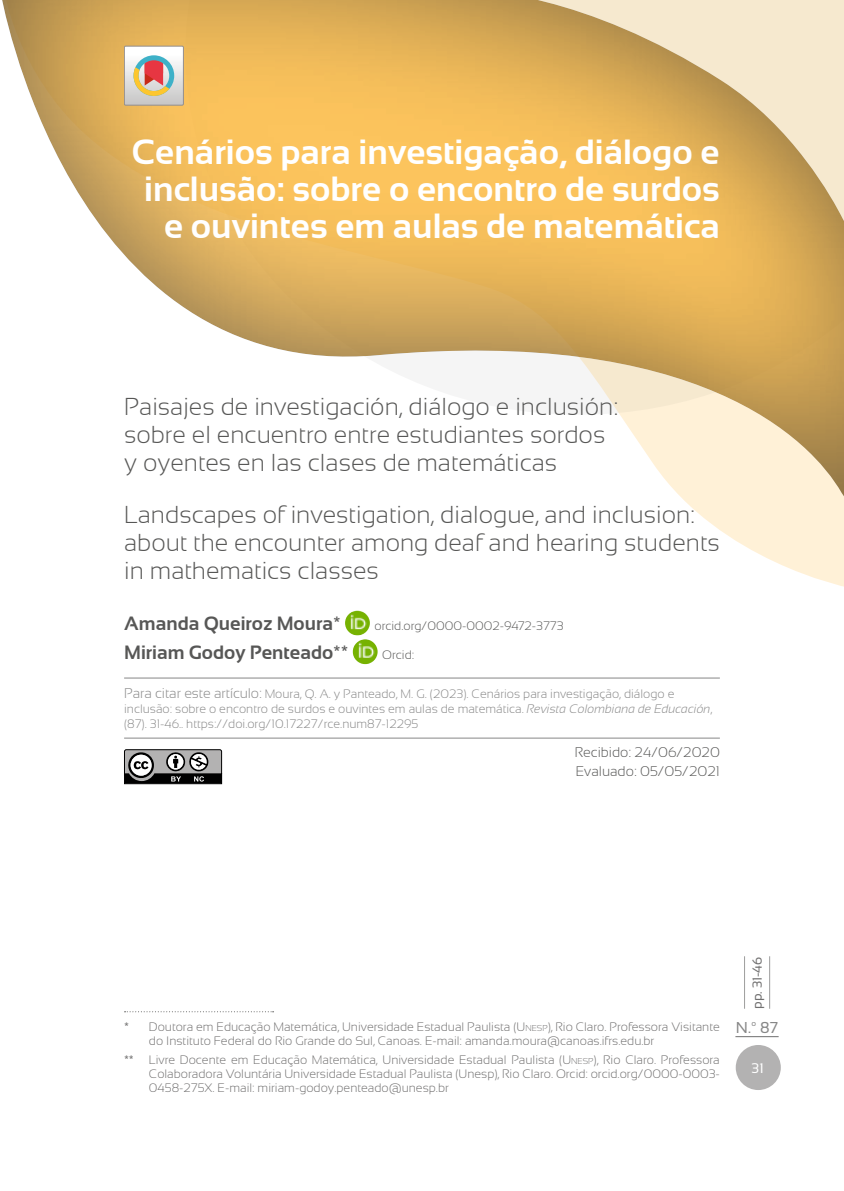
<style>
.page{position:relative;width:844px;height:1191px;background:#fff}
.page>*{position:absolute;margin:0;border:0;box-sizing:border-box;transform-origin:0 0}
.t1{font:700 35px/36.8px "Sansation";color:#fff;text-align:right}
.t2{font:300 24.5px/28px "Sansation";color:#575756}
.t3{font:700 19.25px "Sansation";color:#575756}
.t4{font:15.75px "Sansation";color:#878787}
.t5{font:300 14px/19.2px "Sansation";color:#575756}
.t6{font:14px "Sansation";color:#fff}
.t7{font:13.12px "Sansation";color:#706f6f}
.t8{font:300 12.25px/14px "Sansation";color:#706f6f}
.t9{font:300 12.25px/14.7px "Sansation";color:#878787}
.t10{font:300 12.25px "Sansation";color:#575756}
.s1{font-size:14px}
.s2{font-style:italic}
.s3{font-style:inherit}
.s4{font-size:8.58px}
</style>
<div class="page">
<hr style="left:735px;top:1036px;width:43px;height:1px;background:#706f6f">
<div style="left:735px;top:1045px;width:45px;height:45px;background:#b3b2b2;border-radius:50%"></div>
<svg style="left:747px;top:547px;width:96px;height:40px;fill:#fff1d7"></svg>
<div style="left:0;top:0;width:843px;height:547px;background:#000;opacity:.75"></div>
<hr style="left:744px;top:956px;width:1px;height:52px;background:#9d9d9c">
<hr style="left:769px;top:956px;width:1px;height:52px;background:#9d9d9c">
<hr style="left:124px;top:677px;width:595px;height:1px;background:#878787">
<hr style="left:124px;top:737px;width:595px;height:1px;background:#878787">
<img style="left:345px;top:610px;width:25px;height:25px;border-radius:12px">
<img style="left:353px;top:639px;width:24px;height:25px;border-radius:12px">
<svg style="left:124px;top:1011px;width:149px;height:1px"></svg>
<svg style="left:124px;top:749px;width:98px;height:35px;background:#737373"></svg>
<svg style="left:124px;top:46px;width:59px;height:59px"></svg>
<h1 class="t1" style="left:131px;top:134px;width:589px">Cenários para investigação, diálogo e inclusão: sobre o encontro de surdos e ouvintes em aulas de matemática</h1>
<h2 class="t2" style="left:124px;top:392px;width:495px">Paisajes de investigación, diálogo e inclusión: sobre el encuentro entre estudiantes sordos y oyentes en las clases de matemáticas<sup>1</sup></h2>
<h2 class="t2" style="left:124px;top:501px;width:597px">Landscapes of investigation, dialogue, and inclusion: about the encounter among deaf and hearing students in mathematics classes</h2>
<h3 class="t3" style="left:124px;top:613px;width:218px">Amanda Queiroz Moura*</h3>
<p class="t10" style="left:374px;top:619px;width:190px">orcid.org/0000-0002-9472-3773</p>
<h3 class="t3" style="left:124px;top:642px;width:226px">Miriam Godoy Penteado**</h3>
<p class="t10" style="left:382px;top:648px;width:33px">Orcid:</p>
<p class="t9" style="left:124px;top:686px;width:589px"><span class="s1">Para citar este artículo:</span> Moura, Q. A. y Panteado, M. G. (2023). Cenários para investigação, diálogo e inclusão: sobre o encontro de surdos e ouvintes em aulas de matemática. <span class="s2">Revista Colombiana de Educación</span>, (87). 31-46.. https://doi.org/10.17227/rce.num87-12295</p>
<p class="t5" style="left:574px;top:742px;width:147px">Recibido: 24/06/2020<br>Evaluado: 05/05/2021</p>
<p class="t8" style="left:149px;top:1019px;width:572px;text-indent:-25px">* Doutora em Educação Matemática, Universidade Estadual Paulista (<span class="s3">U</span><span class="s4">NESP</span>), Rio Claro. Professora Visitante do Instituto Federal do Rio Grande do Sul, Canoas. E-mail: amanda.moura@canoas.ifrs.edu.br</p>
<p class="t8" style="left:149px;top:1052px;width:572px;text-align:justify;text-indent:-25px">** Livre Docente em Educação Matemática, Universidade Estadual Paulista (<span class="s3">U</span><span class="s4">NESP</span>), Rio Claro. Professora Colaboradora Voluntária Universidade Estadual Paulista (Unesp), Rio Claro. Orcid: orcid.org/0000-0003- 0458-275X. E-mail: miriam-godoy.penteado@unesp.br</p>
<p class="t7" style="left:749px;top:1008px;width:53px;rotate:-90deg">pp. 31-46</p>
<p class="t4" style="left:735px;top:1018px;width:44px">N.º 87</p>
<p class="t6" style="left:751px;top:1060px;width:14px">31</p>
</div>
